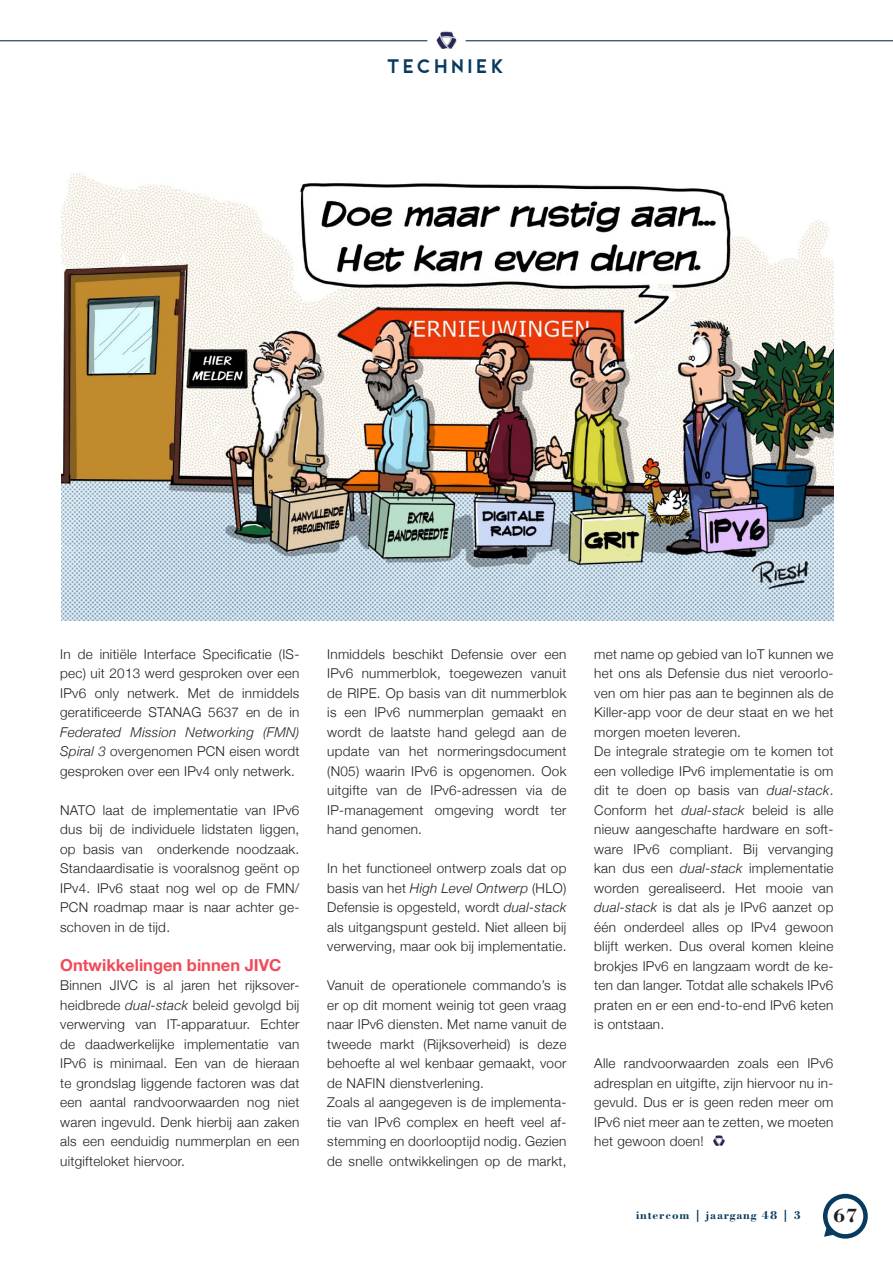
<style>
.page{position:relative;width:893px;height:1263px;background:#fff}
.page>*{position:absolute;margin:0;border:0;box-sizing:border-box;transform-origin:0 0}
.t1{font:700 20.1px "Bodoni BT";color:#231f20}
.t2{font:19.5px "CWG Sans";letter-spacing:.2em;color:#083b60}
.t3{font:700 16.5px "Helvetica Neue";color:#ef4b58}
.t4{font:300 13.5px/19.5px "Helvetica Neue";letter-spacing:.02em;color:#231f20;text-align:justify}
.t5{font:700 12px "Bodoni BT";letter-spacing:.07em;color:#083b60}
.s1{font-style:italic}
</style>
<div class="page">
<div style="left:823px;top:1194px;width:45px;height:44px;border:4px solid #083b60;border-radius:50%"></div>
<svg style="left:824px;top:1225px;width:12px;height:12px"></svg>
<svg style="left:436px;top:31px;width:11px;height:13px"></svg>
<hr style="left:0;top:40px;width:427px;height:1px;background:#083b60">
<hr style="left:466px;top:40px;width:427px;height:1px;background:#083b60">
<img style="left:62px;top:172px;width:771px;height:449px">
<svg style="left:713px;top:1135px;width:6px;height:7px"></svg>
<p class="t2" style="left:388px;top:56px;width:119px">TECHNIEK</p>
<p class="t4" style="left:60px;top:643px;width:241px">In de initiële Interface Specificatie (IS&shy;pec) uit 2013 werd gesproken over een IPv6 only netwerk. Met de inmiddels geratificeerde STANAG 5637 en de in <span class="s1">Federated Mission Networking (FMN)<br>Spiral 3</span> overgenomen PCN eisen wordt gesproken over een IPv4 only netwerk.</p>
<p class="t4" style="left:60px;top:799px;width:241px">NATO laat de implementatie van IPv6 dus bij de individuele lidstaten liggen, op basis van onderkende noodzaak.<br>Standaardisatie is vooralsnog geënt op IPv4. IPv6 staat nog wel op de FMN/ PCN roadmap maar is naar achter ge&shy;schoven in de tijd.</p>
<p class="t3" style="left:60px;top:952px;width:223px">Ontwikkelingen binnen JIVC</p>
<p class="t4" style="left:60px;top:974px;width:241px">Binnen JIVC is al jaren het rijksover&shy;heidbrede <span class="s1">dual-stack</span> beleid gevolgd bij verwerving van IT-apparatuur. Echter de daadwerkelijke implementatie van IPv6 is minimaal. Een van de hieraan te grondslag liggende factoren was dat een aantal randvoorwaarden nog niet waren ingevuld. Denk hierbij aan zaken als een eenduidig nummerplan en een uitgifteloket hiervoor.</p>
<p class="t4" style="left:327px;top:643px;width:241px">Inmiddels beschikt Defensie over een IPv6 nummerblok, toegewezen vanuit de RIPE. Op basis van dit nummerblok is een IPv6 nummerplan gemaakt en wordt de laatste hand gelegd aan de update van het normeringsdocument (N05) waarin IPv6 is opgenomen. Ook uitgifte van de IPv6-adressen via de IP-management omgeving wordt ter hand genomen.</p>
<p class="t4" style="left:327px;top:857px;width:241px">In het functioneel ontwerp zoals dat op basis van het <span class="s1">High Level Ontwerp</span> (HLO)<br>Defensie is opgesteld, wordt <span class="s1">dual-stack </span>als uitgangspunt gesteld. Niet alleen bij verwerving, maar ook bij implementatie.</p>
<p class="t4" style="left:327px;top:974px;width:241px">Vanuit de operationele commando’s is er op dit moment weinig tot geen vraag naar IPv6 diensten. Met name vanuit de tweede markt (Rijksoverheid) is deze behoefte al wel kenbaar gemaakt, voor de NAFIN dienstverlening.</p>
<p class="t4" style="left:327px;top:1091px;width:241px">Zoals al aangegeven is de implementa&shy;tie van IPv6 complex en heeft veel af&shy;stemming en doorlooptijd nodig. Gezien de snelle ontwikkelingen op de markt,</p>
<p class="t4" style="left:594px;top:643px;width:241px">met name op gebied van IoT kunnen we het ons als Defensie dus niet veroorlo&shy;ven om hier pas aan te beginnen als de Killer-app voor de deur staat en we het morgen moeten leveren.</p>
<p class="t4" style="left:594px;top:740px;width:241px">De integrale strategie om te komen tot een volledige IPv6 implementatie is om dit te doen op basis van <span class="s1">dual-stack</span>.<br>Conform het <span class="s1">dual-stack</span> beleid is alle nieuw aangeschafte hardware en soft&shy;ware IPv6 compliant. Bij vervanging kan dus een <span class="s1">dual-stack</span> implementatie worden gerealiseerd. Het mooie van <span class="s1">dual-stack</span> is dat als je IPv6 aanzet op één onderdeel alles op IPv4 gewoon blijft werken. Dus overal komen kleine brokjes IPv6 en langzaam wordt de ke&shy;ten dan langer. Totdat alle schakels IPv6 praten en er een end-to-end IPv6 keten is ontstaan.</p>
<p class="t4" style="left:594px;top:1052px;width:241px">Alle randvoorwaarden zoals een IPv6 adresplan en uitgifte, zijn hiervoor nu in&shy;gevuld. Dus er is geen reden meer om IPv6 niet meer aan te zetten, we moeten het gewoon doen!</p>
<p class="t5" style="left:636px;top:1208px;width:167px">intercom | jaargang 48 | 3</p>
<h1 class="t1" style="left:833px;top:1203px;width:26px">67</h1>
</div>
